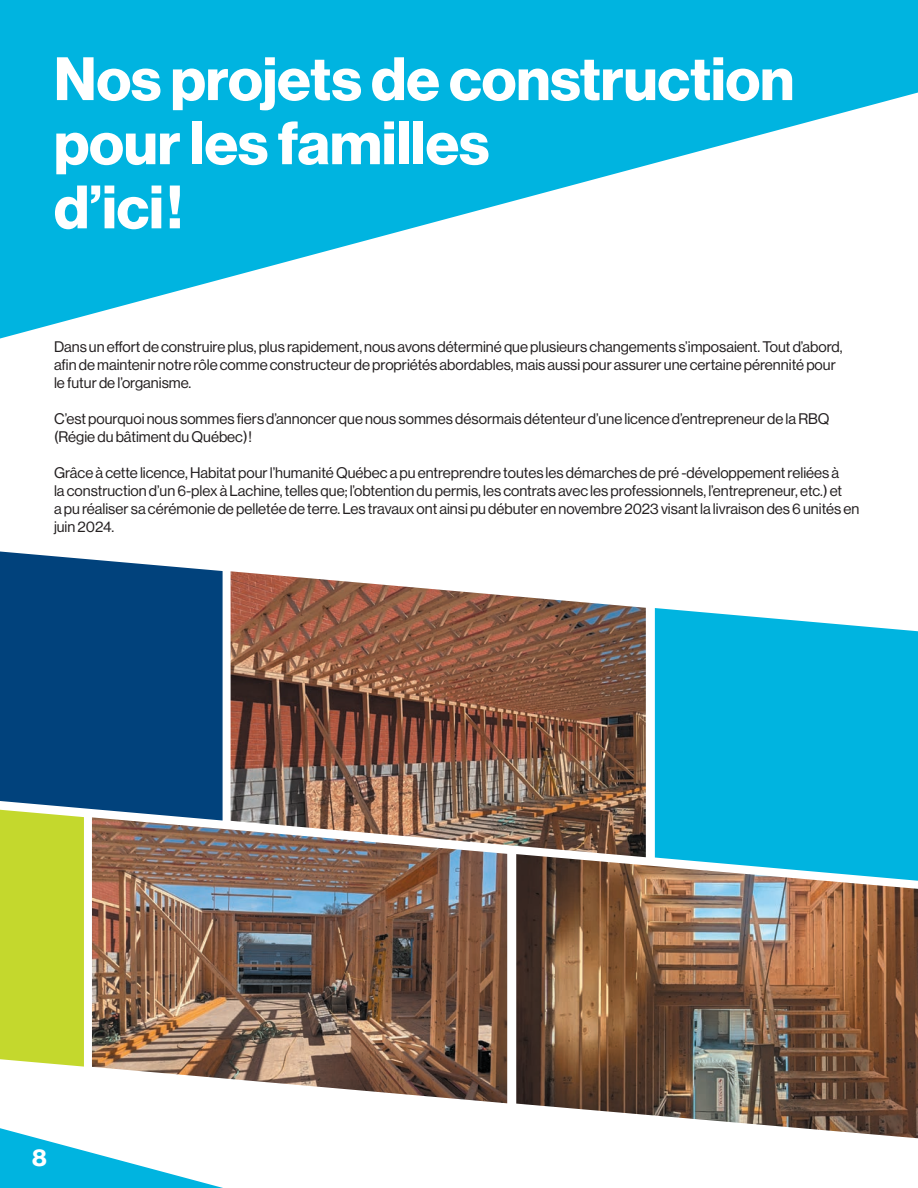
<style>
.page{position:relative;width:918px;height:1188px;background:#fff}
.page>*{position:absolute;margin:0;border:0;box-sizing:border-box;transform-origin:0 0}
.titre{font:59.85px/64.2px "N Haas Grotesk DS Pro 75 Bd";color:#fff}
.t1{font:24px "N Haas Grotesk DS Pro 75 Bd";color:#fff}
.texte{font:15px/18px "N Haas Grotesk DS Pro 55 Rg";color:#231f20}
</style>
<div class="page">
<svg style="left:0;top:0;width:918px;height:339px;fill:#00b4e0"></svg>
<img style="left:231px;top:571px;width:415px;height:286px">
<img style="left:92px;top:817px;width:415px;height:286px">
<div style="left:0;top:552px;width:223px;height:269px;background:#01427c"></div>
<div style="left:0;top:810px;width:84px;height:257px;background:#c4d82d"></div>
<div style="left:655px;top:608px;width:263px;height:246px;background:#00b4e0"></div>
<img style="left:516px;top:854px;width:402px;height:284px">
<svg style="left:0;top:1096px;width:286px;height:92px"></svg>
<p class="titre" style="left:54px;top:48px;width:742px">Nos projets de construction pour les familles<br>d’ici !</p>
<p class="texte" style="left:54px;top:337px;width:790px">Dans un effort de construire plus, plus rapidement, nous avons déterminé que plusieurs changements s’imposaient. Tout d’abord, afin de maintenir notre rôle comme constructeur de propriétés abordables, mais aussi pour assurer une certaine pérennité pour le futur de l’organisme.</p>
<p class="texte" style="left:54px;top:409px;width:777px">C’est pourquoi nous sommes fiers d’annoncer que nous sommes désormais détenteur d’une licence d’entrepreneur de la RBQ (Régie du bâtiment du Québec) !</p>
<p class="texte" style="left:54px;top:463px;width:807px">Grâce à cette licence, Habitat pour l’humanité Québec a pu entreprendre toutes les démarches de pré -développement reliées à<br>la construction d’un 6-plex à Lachine, telles que; l’obtention du permis, les contrats avec les professionnels, l’entrepreneur, etc.) et<br>a pu réaliser sa cérémonie de pelletée de terre. Les travaux ont ainsi pu débuter en novembre 2023 visant la livraison des 6 unités en juin 2024.</p>
<h2 class="t1" style="left:32px;top:1144px;width:16px">8</h2>
</div>
